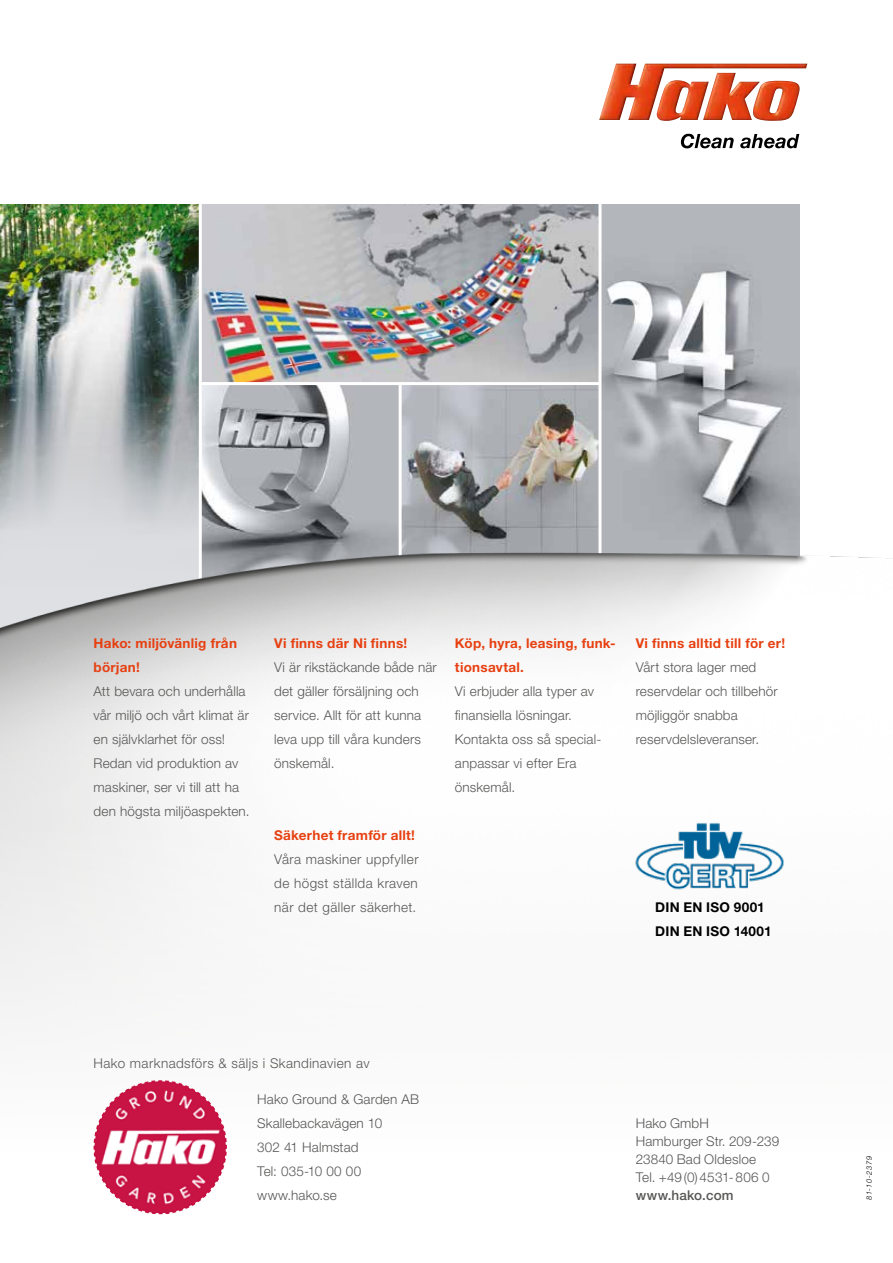
<style>
.page{position:relative;width:893px;height:1263px;background:#fff}
.page>*{position:absolute;margin:0;border:0;box-sizing:border-box;transform-origin:0 0}
.t1{font:300 13.5px/24px "Helvetica Neue LT Std";letter-spacing:.01em;color:#575756}
.t2{font:700 13.5px/24px "Helvetica Neue LT Std";letter-spacing:.02em;color:#e74011}
.t3{font:300 13.5px "Helvetica Neue LT Std";letter-spacing:.03em;color:#575756}
.t4{font:700 13.5px/24px "Helvetica Neue LT Std";letter-spacing:.015em;color:#000}
.t5{font:500 13.5px "Helvetica Neue LT Std";letter-spacing:.01em;color:#575756}
.t6{font:italic 300 7.5px "Helvetica Neue LT Std";letter-spacing:.075em;color:#000}
</style>
<div class="page">
<img style="left:0;top:204px;width:199px;height:315px">
<img style="left:202px;top:385px;width:197px;height:134px">
<img style="left:402px;top:385px;width:196px;height:134px">
<img style="left:601px;top:204px;width:198px;height:315px">
<img style="left:202px;top:204px;width:396px;height:178px">
<img style="left:0;top:519px;width:893px;height:696px">
<img style="left:631px;top:817px;width:158px;height:82px">
<img style="left:599px;top:64px;width:208px;height:57px">
<img style="left:681px;top:134px;width:118px;height:14px">
<img style="left:94px;top:1080px;width:64px;height:123px">
<p class="t2" style="left:94px;top:631px;width:145px">Hako: miljövänlig från början!</p>
<p class="t1" style="left:94px;top:679px;width:157px">Att bevara och underhålla vår miljö och vårt klimat är en självklarhet för oss!<br>Redan vid produktion av maskiner, ser vi till att ha den högsta miljöaspekten.</p>
<p class="t2" style="left:274px;top:631px;width:134px">Vi finns där Ni finns!</p>
<p class="t1" style="left:274px;top:655px;width:164px">Vi är rikstäckande både när det gäller försäljning och service. Allt för att kunna leva upp till våra kunders önskemål.</p>
<p class="t2" style="left:274px;top:823px;width:142px">Säkerhet framför allt!</p>
<p class="t1" style="left:274px;top:847px;width:146px;text-align:justify">Våra maskiner uppfyller de högst ställda kraven när det gäller säkerhet.</p>
<p class="t2" style="left:455px;top:631px;width:162px">Köp, hyra, leasing, funk&shy;tionsavtal.</p>
<p class="t1" style="left:455px;top:679px;width:148px">Vi erbjuder alla typer av finansiella lösningar.<br>Kontakta oss så special&shy;anpassar vi efter Era önskemål.</p>
<p class="t2" style="left:636px;top:631px;width:151px">Vi finns alltid till för er!</p>
<p class="t1" style="left:636px;top:655px;width:144px">Vårt stora lager med reservdelar och tillbehör möjliggör snabba reservdelsleveranser.</p>
<p class="t4" style="left:655px;top:895px;width:118px">DIN EN ISO 9001<br>DIN EN ISO 14001</p>
<p class="t3" style="left:94px;top:1055px;width:278px">Hako marknadsförs &amp; säljs i Skandinavien av</p>
<p class="t1" style="left:257px;top:1087px;width:163px">Hako Ground &amp; Garden AB<br>Skallebackavägen 10<br>302 41 Halmstad<br>Tel: 035-10 00 00 www.hako.se</p>
<p class="t1" style="left:636px;top:1114px;width:145px;line-height:18px">Hako GmbH<br>Hamburger Str. 209-239<br>23840 Bad Oldesloe<br>Tel. +49(0)4531-806 0</p>
<p class="t5" style="left:636px;top:1187px;width:99px">www.hako.com</p>
<p class="t6" style="left:865px;top:1200px;width:46px;rotate:-90deg">81-10-2379</p>
</div>
